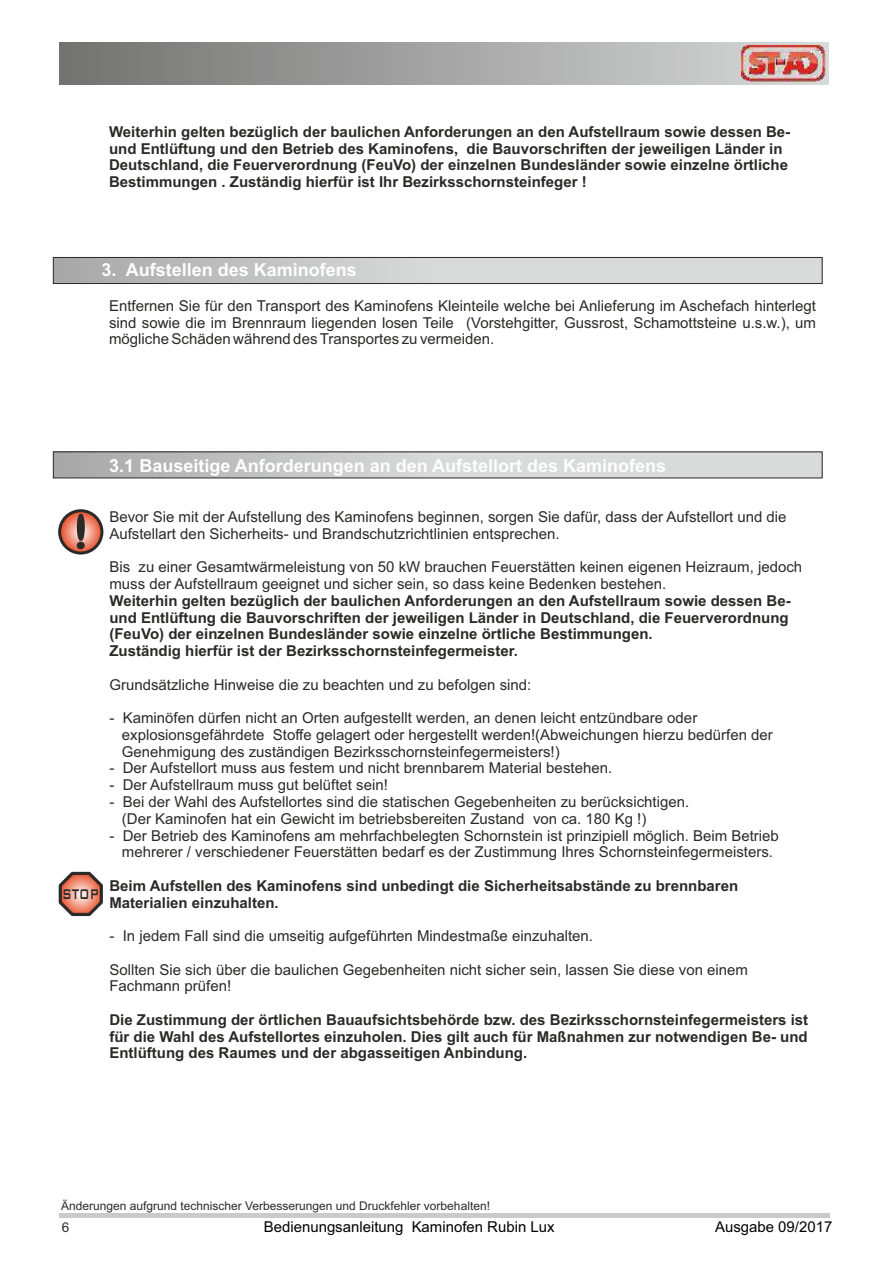
<style>
.page{position:relative;width:893px;height:1263px;background:#fff}
.page>*{position:absolute;margin:0;border:0;box-sizing:border-box;transform-origin:0 0}
.t1{font:500 18.75px "Bank Gothic BT";color:#2b2a29;scale:.64 1}
.t2{font:700 18px "Arial";color:#fefefe}
.t3{font:15px/16.8px "Arial";color:#2b2a29}
.t4{font:700 15px/16.8px "Arial";color:#2b2a29}
.t5{font:15px "Arial";color:#000}
.t6{font:13.5px "Arial";color:#2b2a29}
.t7{font:12px "Arial";color:#2b2a29}
</style>
<div class="page">
<div style="left:53px;top:452px;width:769px;height:26px;background:linear-gradient(to right,#b3b4b3,#e6e7e7)"></div>
<div style="left:59px;top:42px;width:769px;height:43px;background:linear-gradient(to right,#727271,#d8d8d8)"></div>
<div style="left:53px;top:257px;width:769px;height:26px;background:linear-gradient(to right,#b3b4b3,#e6e7e7)"></div>
<div style="left:53px;top:257px;width:769px;height:27px;border:1px solid #2b2a29"></div>
<div style="left:60px;top:1213px;width:770px;height:5px;background:#c9caca"></div>
<img style="left:742px;top:45px;width:83px;height:37px">
<svg style="left:58px;top:871px;width:45px;height:46px"></svg>
<svg style="left:60px;top:511px;width:42px;height:42px"></svg>
<div style="left:58px;top:509px;width:45px;height:45px;border:3px solid #2b2a29;border-radius:50%"></div>
<div style="left:77px;top:514px;width:8px;height:27px;background:#2b2a29;border:3px solid #2b2a29;border-radius:50%"></div>
<div style="left:77px;top:542px;width:8px;height:7px;background:#2b2a29;border:3px solid #2b2a29;border-radius:50%"></div>
<p class="t4" style="left:109px;top:125px;width:683px">Weiterhin gelten bezüglich der baulichen Anforderungen an den Aufstellraum sowie dessen Be&shy;und Entlüftung und den Betrieb des Kaminofens, die Bauvorschriften der jeweiligen Länder in Deutschland, die Feuerverordnung (FeuVo) der einzelnen Bundesländer sowie einzelne örtliche Bestimmungen . Zuständig hierfür ist Ihr Bezirksschornsteinfeger !</p>
<p class="t2" style="left:102px;top:262px;width:257px">3. Aufstellen des Kaminofens</p>
<p class="t3" style="left:109px;top:299px;width:708px;text-align:justify">Entfernen Sie für den Transport des Kaminofens Kleinteile welche bei Anlieferung im Aschefach hinterlegt sind sowie die im Brennraum liegenden losen Teile (Vorstehgitter, Gussrost, Schamottsteine u.s.w.), um mögliche Schäden während des Transportes zu vermeiden.</p>
<p class="t2" style="left:109px;top:459px;width:558px">3.1 Bauseitige Anforderungen an den Aufstellort des Kaminofens</p>
<p class="t1" style="left:62px;top:884px;width:59px">STOP</p>
<p class="t3" style="left:109px;top:510px;width:679px">Bevor Sie mit der Aufstellung des Kaminofens beginnen, sorgen Sie dafür, dass der Aufstellort und die<br>Aufstellart den Sicherheits- und Brandschutzrichtlinien entsprechen.</p>
<p class="t3" style="left:109px;top:560px;width:694px">Bis zu einer Gesamtwärmeleistung von 50 kW brauchen Feuerstätten keinen eigenen Heizraum, jedoch muss der Aufstellraum geeignet und sicher sein, so dass keine Bedenken bestehen.</p>
<p class="t4" style="left:109px;top:594px;width:683px">Weiterhin gelten bezüglich der baulichen Anforderungen an den Aufstellraum sowie dessen Be&shy;und Entlüftung die Bauvorschriften der jeweiligen Länder in Deutschland, die Feuerverordnung (FeuVo) der einzelnen Bundesländer sowie einzelne örtliche Bestimmungen.<br>Zuständig hierfür ist der Bezirksschornsteinfegermeister.</p>
<p class="t3" style="left:109px;top:677px;width:423px">Grundsätzliche Hinweise die zu beachten und zu befolgen sind:</p>
<p class="t3" style="left:122px;top:711px;width:652px;text-indent:-13px">- Kaminöfen dürfen nicht an Orten aufgestellt werden, an denen leicht entzündbare oder explosionsgefährdete Stoffe gelagert oder hergestellt werden!(Abweichungen hierzu bedürfen der<br>Genehmigung des zuständigen Bezirksschornsteinfegermeisters!)</p>
<p class="t3" style="left:109px;top:761px;width:504px">- Der Aufstellort muss aus festem und nicht brennbarem Material bestehen.</p>
<p class="t3" style="left:109px;top:778px;width:280px">- Der Aufstellraum muss gut belüftet sein!</p>
<p class="t3" style="left:122px;top:795px;width:569px;text-indent:-13px">- Bei der Wahl des Aufstellortes sind die statischen Gegebenheiten zu berücksichtigen. (Der Kaminofen hat ein Gewicht im betriebsbereiten Zustand von ca. 180 Kg !)</p>
<p class="t3" style="left:109px;top:828px;width:671px;text-align:center">- Der Betrieb des Kaminofens am mehrfachbelegten Schornstein ist prinzipiell möglich. Beim Betrieb mehrerer / verschiedener Feuerstätten bedarf es der Zustimmung Ihres Schornsteinfegermeisters.</p>
<p class="t4" style="left:109px;top:878px;width:630px">Beim Aufstellen des Kaminofens sind unbedingt die Sicherheitsabstände zu brennbaren<br>Materialien einzuhalten.</p>
<p class="t3" style="left:109px;top:929px;width:485px">- In jedem Fall sind die umseitig aufgeführten Mindestmaße einzuhalten.</p>
<p class="t3" style="left:109px;top:962px;width:640px">Sollten Sie sich über die baulichen Gegebenheiten nicht sicher sein, lassen Sie diese von einem<br>Fachmann prüfen!</p>
<p class="t4" style="left:109px;top:1012px;width:700px;text-align:justify">Die Zustimmung der örtlichen Bauaufsichtsbehörde bzw. des Bezirksschornsteinfegermeisters ist für die Wahl des Aufstellortes einzuholen. Dies gilt auch für Maßnahmen zur notwendigen Be- und Entlüftung des Raumes und der abgasseitigen Anbindung.</p>
<p class="t7" style="left:61px;top:1201px;width:430px">Änderungen aufgrund technischer Verbesserungen und Druckfehler vorbehalten!</p>
<p class="t6" style="left:62px;top:1222px;width:9px">6</p>
<p class="t5" style="left:264px;top:1221px;width:292px">Bedienungsanleitung Kaminofen Rubin Lux</p>
<p class="t5" style="left:715px;top:1221px;width:119px">Ausgabe 09/2017</p>
</div>
